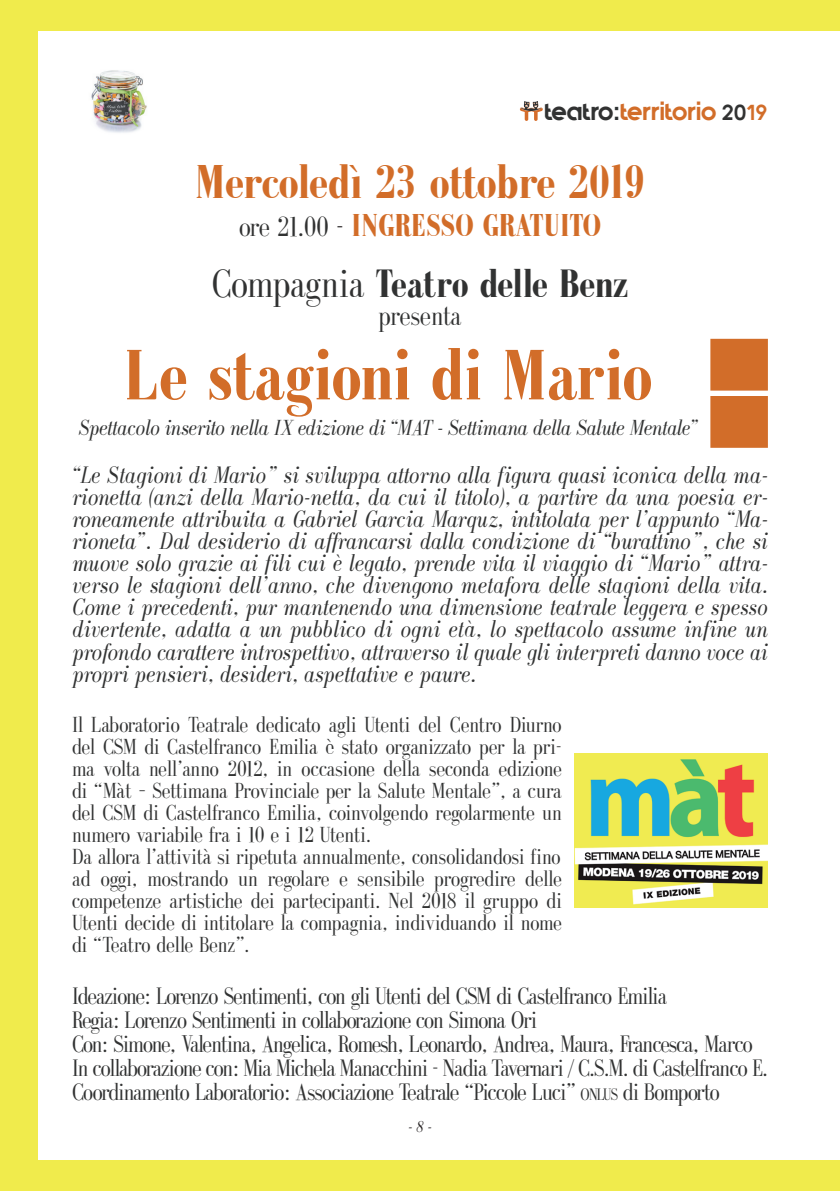
<style>
.page{position:relative;width:840px;height:1191px;background:#fff}
.page>*{position:absolute;margin:0;border:0;box-sizing:border-box;transform-origin:0 0}
.t1{font:700 72px "Galileo FLF";color:#d26d29}
.t2{font:700 48px "Galileo FLF";letter-spacing:-.025em;color:#d26d29}
.t3{font:700 40px "Galileo FLF";letter-spacing:-.01em;color:#313232}
.t4{font:700 32px "Galileo FLF";letter-spacing:-.01em;color:#d26d29}
.t5{font:28px "Galileo FLF";color:#313232}
.t6{font:700 26.2px "Quantify";color:#d26d29}
.t7{font:italic 24px/22px "Galileo FLF";letter-spacing:-.02em;color:#313232;text-align:justify}
.t8{font:24px/24px "Galileo FLF";letter-spacing:-.03em;color:#313232}
.t9{font:22px/22px "Galileo FLF";color:#313232}
.t10{font:italic 22px "Galileo FLF";letter-spacing:-.03em;color:#313232}
.t11{font:italic 16px "Galileo FLF";color:#231f20}
.s1{color:#313232}
.s2{color:#2e3133}
.s3{font-size:21.6px;color:#313232}
.s4{font-size:21.6px}
.s5{font-weight:400;font-size:28px;color:#313232}
.s6{font-weight:400;font-size:28px;color:#231f20}
.s7{font-weight:400}
.s8{font-size:16.8px}
</style>
<div class="page">
<div style="left:0;top:0;width:38px;height:1191px;background:#f0eb4c"></div>
<div style="left:0;top:0;width:839px;height:31px;background:#f0eb4c"></div>
<div style="left:0;top:1160px;width:839px;height:31px;background:#f0eb4c"></div>
<img style="left:91px;top:70px;width:56px;height:63px">
<svg style="left:519px;top:107px;width:23px;height:14px"></svg>
<img style="left:520px;top:102px;width:21px;height:8px">
<img style="left:574px;top:754px;width:193px;height:153px">
<div style="left:710px;top:339px;width:57px;height:51px;background:#d26d29"></div>
<div style="left:710px;top:396px;width:57px;height:52px;background:#d26d29;border:2px solid #d26d29"></div>
<p class="t6" style="left:544px;top:98px;width:224px"><span class="s1">teatro</span><span class="s2">:</span>territorio <span class="s3">20</span><span class="s4">19</span></p>
<h2 class="t2" style="left:195px;top:157px;width:451px">Mercoledì 23 ottobre 2019</h2>
<h3 class="t4" style="left:238px;top:209px;width:364px"><span class="s5">ore 21.00</span> <span class="s6">-</span> INGRESSO GRATUITO</h3>
<h3 class="t3" style="left:211px;top:263px;width:418px"><span class="s7">Compagnia</span> Teatro delle Benz</h3>
<p class="t5" style="left:378px;top:301px;width:84px">presenta</p>
<h1 class="t1" style="left:124px;top:339px;width:530px">Le stagioni di Mario</h1>
<p class="t10" style="left:78px;top:417px;width:621px">Spettacolo inserito nella IX edizione di “MAT - Settimana della Salute Mentale”</p>
<p class="t7" style="left:72px;top:465px;width:697px">“Le Stagioni di Mario” si sviluppa attorno alla figura quasi iconica della ma&shy;rionetta (anzi della Mario-netta, da cui il titolo), a partire da una poesia er&shy;roneamente attribuita a Gabriel Garcia Marquz, intitolata per l’appunto “Ma&shy;rioneta”. Dal desiderio di affrancarsi dalla condizione di “burattino”, che si muove solo grazie ai fili cui è legato, prende vita il viaggio di “Mario” attra&shy;verso le stagioni dell’anno, che divengono metafora delle stagioni della vita.<br>Come i precedenti, pur mantenendo una dimensione teatrale leggera e spesso divertente, adatta a un pubblico di ogni età, lo spettacolo assume infine un profondo carattere introspettivo, attraverso il quale gli interpreti danno voce ai propri pensieri, desideri, aspettative e paure.</p>
<p class="t9" style="left:72px;top:714px;width:491px">Il Laboratorio Teatrale dedicato agli Utenti del Centro Diurno del CSM di Castelfranco Emilia è stato organizzato per la pri&shy;ma volta nell’anno 2012, in occasione della seconda edizione di “Màt – Settimana Provinciale per la Salute Mentale”, a cura del CSM di Castelfranco Emilia, coinvolgendo regolarmente un numero variabile fra i 10 e i 12 Utenti.<br>Da allora l’attività si ripetuta annualmente, consolidandosi fino ad oggi, mostrando un regolare e sensibile progredire delle competenze artistiche dei partecipanti. Nel 2018 il gruppo di Utenti decide di intitolare la compagnia, individuando il nome di “Teatro delle Benz”.</p>
<p class="t8" style="left:72px;top:985px;width:697px">Ideazione: Lorenzo Sentimenti, con gli Utenti del CSM di Castelfranco Emilia<br>Regia: Lorenzo Sentimenti in collaborazione con Simona Ori<br>Con: Simone, Valentina, Angelica, Romesh, Leonardo, Andrea, Maura, Francesca, Marco In collaborazione con: Mia Michela Manacchini - Nadia Tavernari / C.S.M. di Castelfranco E.<br>Coordinamento Laboratorio: Associazione Teatrale “Piccole Luci” <span class="s8">ONLUS</span> di Bomporto</p>
<p class="t11" style="left:408px;top:1119px;width:25px">- 8 -</p>
</div>
